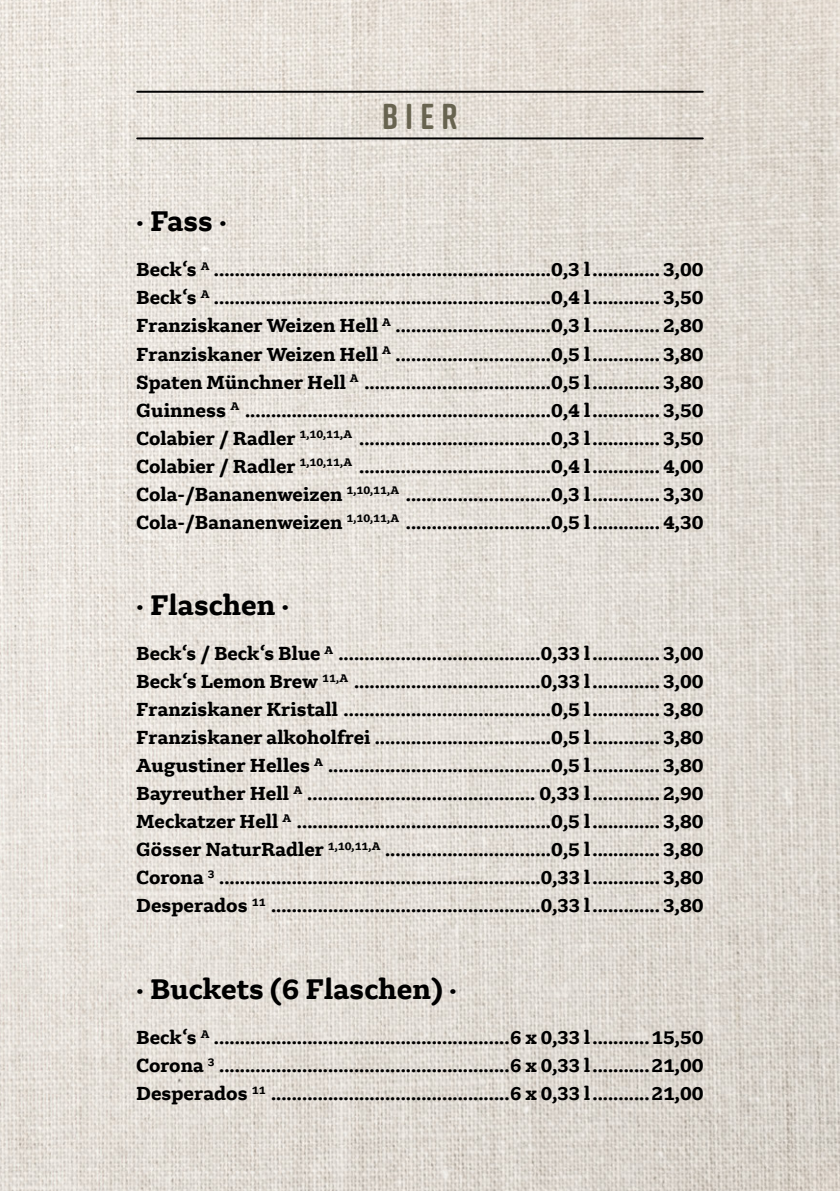
<style>
.page{position:relative;width:840px;height:1191px;background:#fff}
.page>*{position:absolute;margin:0;border:0;box-sizing:border-box;transform-origin:0 0}
.t1{font:700 36px "Rift Soft";color:#686450}
.t2{font:700 30px "Gelo";color:#000}
.t3{font:700 20px/28px "Gelo";color:#000;text-align:justify}
</style>
<div class="page">
<img style="left:0;top:0;width:839px;height:1191px">
<hr style="left:137px;top:91px;width:565px;height:2px;background:#000">
<hr style="left:137px;top:137px;width:565px;height:2px;background:#000">
<h1 class="t1" style="left:382px;top:91px;width:77px">Bier</h1>
<h2 class="t2" style="left:136px;top:203px;width:92px">· Fass ·</h2>
<p class="t3" style="left:136px;top:255px;width:568px">Beck‘s <sup>A</sup> .................................................................0,3 l............. 3,00<br>Beck‘s <sup>A</sup> .................................................................0,4 l............. 3,50<br>Franziskaner Weizen Hell <sup>A</sup> ..............................0,3 l............. 2,80<br>Franziskaner Weizen Hell <sup>A</sup> ..............................0,5 l............. 3,80<br>Spaten Münchner Hell <sup>A</sup> ....................................0,5 l............. 3,80<br>Guinness <sup>A</sup> ...........................................................0,4 l............. 3,50<br>Colabier / Radler <sup>1,10,11,A</sup> .....................................0,3 l............. 3,50<br>Colabier / Radler <sup>1,10,11,A</sup> .....................................0,4 l............. 4,00<br>Cola-/Bananenweizen <sup>1,10,11,A</sup> ............................0,3 l............. 3,30<br>Cola-/Bananenweizen <sup>1,10,11,A</sup> ............................0,5 l............. 4,30</p>
<h2 class="t2" style="left:136px;top:586px;width:154px">· Flaschen ·</h2>
<p class="t3" style="left:136px;top:639px;width:568px">Beck‘s / Beck‘s Blue <sup>A</sup> .......................................0,33 l............. 3,00<br>Beck‘s Lemon Brew <sup>11,A</sup> ....................................0,33 l............. 3,00<br>Franziskaner Kristall ........................................0,5 l............. 3,80<br>Franziskaner alkoholfrei ..................................0,5 l............. 3,80<br>Augustiner Helles <sup>A</sup> ...........................................0,5 l............. 3,80<br>Bayreuther Hell <sup>A</sup> ............................................ 0,33 l............. 2,90<br>Meckatzer Hell <sup>A</sup> .................................................0,5 l............. 3,80<br>Gösser NaturRadler <sup>1,10,11,A</sup> ................................0,5 l............. 3,80<br>Corona <sup>3</sup> ..............................................................0,33 l............. 3,80<br>Desperados <sup>11</sup> ....................................................0,33 l............. 3,80</p>
<h2 class="t2" style="left:136px;top:970px;width:322px">· Buckets (6 Flaschen) ·</h2>
<p class="t3" style="left:136px;top:1023px;width:568px">Beck‘s <sup>A</sup> .........................................................6 x 0,33 l...........15,50<br>Corona <sup>3</sup> ........................................................6 x 0,33 l...........21,00<br>Desperados <sup>11</sup> ..............................................6 x 0,33 l...........21,00</p>
</div>
